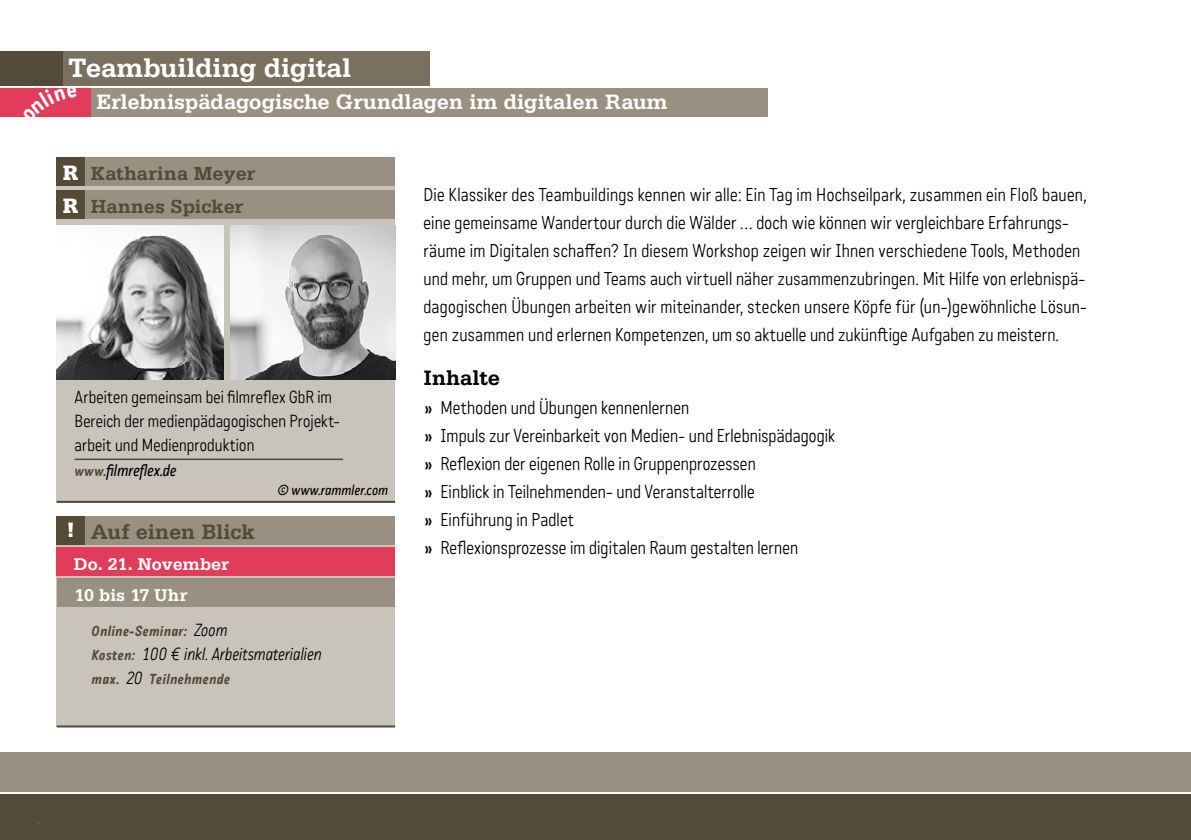
<style>
.page{position:relative;width:1191px;height:840px;background:#fff}
.page>*{position:absolute;margin:0;border:0;box-sizing:border-box;transform-origin:0 0}
.t1{font:700 28px "Serifa";letter-spacing:-.01em;color:#fff}
.t2{font:700 22px "Serifa";letter-spacing:-.005em;color:#fff}
.t3{font:700 22px "Serifa";letter-spacing:-.01em;color:#534a37}
.t4{font:700 22px "Serifa";color:#000}
.t5{font:900 22px "Serifa";color:#fff}
.t6{font:700 20px "Serifa";letter-spacing:-.005em;color:#534a37}
.t7{font:300 18px/28px "Katarine";letter-spacing:.01em;color:#000}
.t8{font:700 18px "Serifa";color:#fff}
.t9{font:300 17px/24px "Katarine";letter-spacing:.01em;color:#000}
.t10{font:italic 300 17px "Katarine";letter-spacing:.015em;color:#000}
.t11{font:italic 500 16px "Katarine";letter-spacing:.005em;color:#000}
.t12{font:italic 700 14px "Katarine";letter-spacing:.03em;color:#534a37}
.t13{font:italic 500 14px "Katarine";letter-spacing:.015em;color:#000}
.s1{font-weight:900;font-size:22px;color:#fff}
.s2{font-weight:700;font-size:14px;color:#534a37}
.s3{font-weight:300;font-size:17px;color:#000}
.s4{font-family:"Serifa";font-weight:700}
</style>
<div class="page">
<div style="left:0;top:751px;width:1191px;height:40px;background:#999082"></div>
<div style="left:0;top:794px;width:1191px;height:45px;background:#534a37"></div>
<div style="left:57px;top:516px;width:338px;height:210px;background:#c8c3bb"></div>
<div style="left:57px;top:516px;width:338px;height:28px;background:#999082"></div>
<div style="left:57px;top:547px;width:338px;height:28px;background:#e23c5b"></div>
<div style="left:0;top:88px;width:767px;height:28px;background:#999082"></div>
<div style="left:0;top:51px;width:429px;height:34px;background:#7a7060"></div>
<div style="left:58px;top:578px;width:337px;height:28px;background:#999082"></div>
<div style="left:57px;top:159px;width:338px;height:343px;background:#c8c3bb"></div>
<div style="left:57px;top:158px;width:338px;height:28px;background:#999082"></div>
<hr style="left:75px;top:458px;width:268px;height:2px;background:#534a37">
<img style="left:57px;top:226px;width:166px;height:153px">
<img style="left:231px;top:226px;width:164px;height:153px">
<div style="left:57px;top:158px;width:28px;height:28px;background:#534a37"></div>
<div style="left:0;top:51px;width:62px;height:34px;background:#534a37"></div>
<div style="left:0;top:88px;width:91px;height:28px;background:#e23c5b"></div>
<div style="left:57px;top:516px;width:28px;height:28px;background:#534a37"></div>
<hr style="left:57px;top:725px;width:338px;height:2px;background:#534a37">
<hr style="left:57px;top:500px;width:338px;height:2px;background:#534a37">
<div style="left:57px;top:190px;width:338px;height:28px;background:#999082"></div>
<div style="left:57px;top:190px;width:28px;height:28px;background:#534a37"></div>
<svg style="left:22px;top:85px;width:55px;height:32px"></svg>
<h1 class="t1" style="left:68px;top:51px;width:285px">Teambuilding digital</h1>
<p class="t2" style="left:96px;top:89px;width:573px">Erlebnispädagogische Grundlagen im digitalen Raum</p>
<p class="t5" style="left:63px;top:160px;width:17px">R</p>
<p class="t6" style="left:91px;top:162px;width:166px">Katharina Meyer</p>
<p class="t6" style="left:63px;top:194px;width:182px"><span class="s1">R</span> Hannes Spicker</p>
<p class="t9" style="left:75px;top:385px;width:267px">Arbeiten gemeinsam bei filmreflex GbR im<br>Bereich der medienpädagogischen Projekt&shy;arbeit und Medienproduktion</p>
<p class="t11" style="left:75px;top:460px;width:103px"><span class="s2">www.</span>filmreflex.de</p>
<p class="t5" style="left:67px;top:516px;width:10px">!</p>
<p class="t3" style="left:91px;top:518px;width:166px">Auf einen Blick</p>
<p class="t8" style="left:74px;top:553px;width:157px">Do. 21. November</p>
<p class="t13" style="left:278px;top:481px;width:112px">© www.rammler.com</p>
<p class="t8" style="left:75px;top:584px;width:114px">10 bis 17 Uhr</p>
<p class="t12" style="left:92px;top:621px;width:137px">Online-Seminar: <span class="s3">Zoom</span></p>
<p class="t10" style="left:92px;top:643px;width:231px"><span class="s2">Kosten:</span> 100 € inkl. Arbeitsmaterialien</p>
<p class="t12" style="left:92px;top:669px;width:140px">max. <span class="s3">20</span> Teilnehmende</p>
<p class="t7" style="left:423px;top:181px;width:665px">Die Klassiker des Teambuildings kennen wir alle: Ein Tag im Hochseilpark, zusammen ein Floß bauen, eine gemeinsame Wandertour durch die Wälder … doch wie können wir vergleichbare Erfahrungs&shy;räume im Digitalen schaffen? In diesem Workshop zeigen wir Ihnen verschiedene Tools, Methoden und mehr, um Gruppen und Teams auch virtuell näher zusammenzubringen. Mit Hilfe von erlebnispä&shy;dagogischen Übungen arbeiten wir miteinander, stecken unsere Köpfe für (un-)gewöhnliche Lösun&shy;gen zusammen und erlernen Kompetenzen, um so aktuelle und zukünftige Aufgaben zu meistern.</p>
<p class="t4" style="left:423px;top:364px;width:78px">Inhalte</p>
<p class="t7" style="left:423px;top:394px;width:413px"><span class="s4">»</span> Methoden und Übungen kennenlernen<br><span class="s4">»</span> Impuls zur Vereinbarkeit von Medien- und Erlebnispädagogik <span class="s4">»</span> Reflexion der eigenen Rolle in Gruppenprozessen<br><span class="s4">»</span> Einblick in Teilnehmenden- und Veranstalterrolle<br><span class="s4">»</span> Einführung in Padlet<br><span class="s4">»</span> Reflexionsprozesse im digitalen Raum gestalten lernen</p>
</div>
